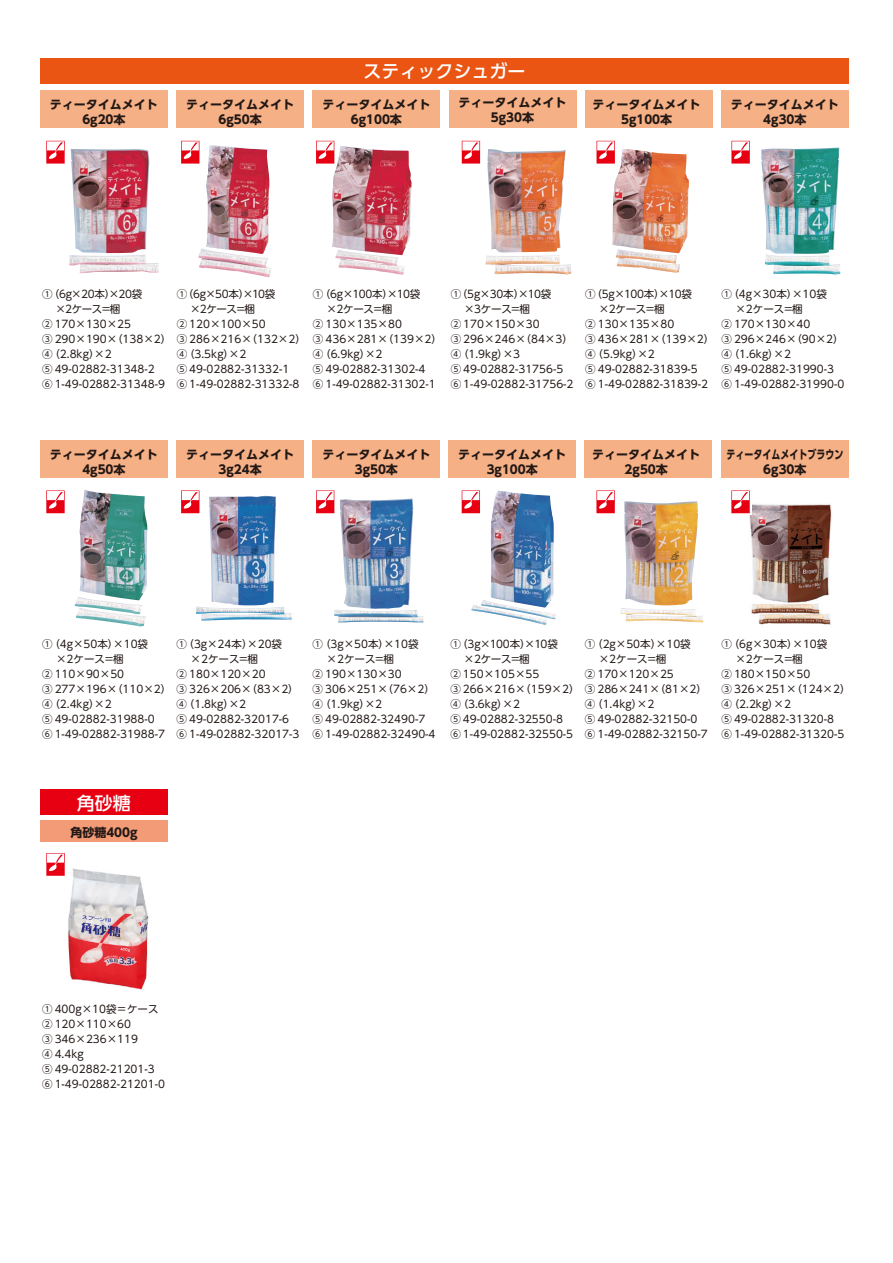
<style>
.page{position:relative;width:893px;height:1263px;background:#fff}
.page>*{position:absolute;margin:0;border:0;box-sizing:border-box;transform-origin:0 0}
.t1{font:500 18px "UD Shin Go Pro";color:#fff}
.t2{font:700 12px/15px "UD Shin Go Pro";color:#221815;text-align:center}
.t3{font:700 12px/15px "UD Shin Go Pro";color:#221815;text-align:center;scale:.75 1}
.t4{font:10.5px/15px "UD Shin Go Pro";color:#221815}
</style>
<div class="page">
<div style="left:40px;top:59px;width:809px;height:25px;background:#ea5514"></div>
<div style="left:40px;top:789px;width:128px;height:25px;background:#e60012"></div>
<div style="left:176px;top:90px;width:128px;height:37px;background:#f5b086"></div>
<div style="left:40px;top:90px;width:128px;height:37px;background:#f5b086"></div>
<div style="left:313px;top:90px;width:127px;height:37px;background:#f5b086"></div>
<div style="left:585px;top:90px;width:127px;height:37px;background:#f5b086"></div>
<div style="left:449px;top:90px;width:127px;height:37px;background:#f5b086"></div>
<div style="left:721px;top:90px;width:128px;height:37px;background:#f5b086"></div>
<div style="left:176px;top:440px;width:128px;height:37px;background:#f5b086"></div>
<div style="left:40px;top:440px;width:128px;height:37px;background:#f5b086"></div>
<div style="left:313px;top:440px;width:127px;height:37px;background:#f5b086"></div>
<div style="left:584px;top:440px;width:128px;height:37px;background:#f5b086"></div>
<div style="left:448px;top:440px;width:128px;height:37px;background:#f5b086"></div>
<div style="left:721px;top:440px;width:128px;height:37px;background:#f5b086"></div>
<img style="left:749px;top:504px;width:83px;height:121px">
<img style="left:620px;top:501px;width:83px;height:121px">
<img style="left:761px;top:148px;width:79px;height:126px">
<img style="left:612px;top:149px;width:77px;height:124px">
<img style="left:471px;top:491px;width:85px;height:134px">
<img style="left:334px;top:498px;width:89px;height:125px">
<img style="left:196px;top:496px;width:96px;height:125px">
<img style="left:75px;top:490px;width:72px;height:136px">
<img style="left:69px;top:149px;width:90px;height:124px">
<img style="left:198px;top:145px;width:73px;height:132px">
<img style="left:485px;top:149px;width:86px;height:125px">
<div style="left:40px;top:821px;width:128px;height:21px;background:#f29b76"></div>
<img style="left:332px;top:146px;width:80px;height:129px">
<img style="left:68px;top:868px;width:81px;height:121px">
<svg style="left:46px;top:140px;width:19px;height:1px"></svg>
<svg style="left:46px;top:141px;width:19px;height:23px"></svg>
<svg style="left:181px;top:140px;width:20px;height:25px"></svg>
<svg style="left:181px;top:141px;width:18px;height:23px"></svg>
<svg style="left:316px;top:140px;width:20px;height:25px"></svg>
<svg style="left:316px;top:141px;width:18px;height:23px"></svg>
<div style="left:460px;top:139px;width:22px;height:26px;background:linear-gradient(to bottom,#fce3e4,#fce8e9)"></div>
<svg style="left:462px;top:141px;width:18px;height:23px"></svg>
<div style="left:595px;top:139px;width:21px;height:26px;background:#f9cbce"></div>
<svg style="left:596px;top:141px;width:19px;height:23px"></svg>
<div style="left:730px;top:139px;width:21px;height:26px;background:#f9cbce"></div>
<svg style="left:731px;top:141px;width:19px;height:23px"></svg>
<svg style="left:46px;top:513px;width:19px;height:1px"></svg>
<svg style="left:46px;top:490px;width:19px;height:23px"></svg>
<svg style="left:181px;top:490px;width:20px;height:25px"></svg>
<svg style="left:181px;top:490px;width:18px;height:23px"></svg>
<svg style="left:316px;top:490px;width:20px;height:25px"></svg>
<svg style="left:316px;top:490px;width:18px;height:23px"></svg>
<svg style="left:461px;top:490px;width:21px;height:25px"></svg>
<svg style="left:462px;top:490px;width:18px;height:23px"></svg>
<div style="left:595px;top:489px;width:21px;height:26px;background:#f8bec2"></div>
<svg style="left:596px;top:490px;width:19px;height:23px"></svg>
<svg style="left:731px;top:504px;width:20px;height:11px"></svg>
<svg style="left:731px;top:490px;width:19px;height:23px"></svg>
<svg style="left:46px;top:853px;width:19px;height:23px"></svg>
<p class="t2" style="left:50px;top:96px;width:109px">ティータイムメイト<br>6g20本</p>
<p class="t2" style="left:186px;top:96px;width:109px">ティータイムメイト<br>6g50本</p>
<h1 class="t1" style="left:363px;top:57px;width:163px">スティックシュガー</h1>
<p class="t2" style="left:322px;top:96px;width:109px">ティータイムメイト<br>6g100本</p>
<p class="t2" style="left:459px;top:95px;width:109px">ティータイムメイト<br>5g30本</p>
<p class="t2" style="left:593px;top:96px;width:109px">ティータイムメイト<br>5g100本</p>
<p class="t2" style="left:731px;top:96px;width:109px">ティータイムメイト<br>4g30本</p>
<p class="t4" style="left:42px;top:286px;width:131px">① （6g×20本）×20袋<br>　 ×2ケース=梱<br>② 170×130×25<br>③ 290×190×（138×2）<br>④ （2.8kg）×2<br>⑤ 49-02882-31348-2<br>⑥ 1-49-02882-31348-9</p>
<p class="t4" style="left:177px;top:286px;width:131px">①（6g×50本）×10袋<br>　 ×2ケース=梱<br>② 120×100×50<br>③ 286×216×（132×2）<br>④ （3.5kg）×2<br>⑤ 49-02882-31332-1<br>⑥ 1-49-02882-31332-8</p>
<p class="t4" style="left:313px;top:286px;width:131px">① （6g×100本）×10袋<br>　 ×2ケース=梱<br>② 130×135×80<br>③ 436×281×（139×2）<br>④ （6.9kg）×2<br>⑤ 49-02882-31302-4<br>⑥ 1-49-02882-31302-1</p>
<p class="t4" style="left:451px;top:286px;width:124px">①（5g×30本）×10袋<br>　 ×3ケース=梱<br>② 170×150×30<br>③ 296×246×（84×3）<br>④ （1.9kg）×3<br>⑤ 49-02882-31756-5<br>⑥ 1-49-02882-31756-2</p>
<p class="t4" style="left:585px;top:286px;width:131px">①（5g×100本）×10袋<br>　 ×2ケース=梱<br>② 130×135×80<br>③ 436×281×（139×2）<br>④ （5.9kg）×2<br>⑤ 49-02882-31839-5<br>⑥ 1-49-02882-31839-2</p>
<p class="t4" style="left:721px;top:286px;width:124px">①（4g×30本）×10袋<br>　 ×2ケース=梱<br>② 170×130×40<br>③ 296×246×（90×2）<br>④ （1.6kg）×2<br>⑤ 49-02882-31990-3<br>⑥ 1-49-02882-31990-0</p>
<p class="t2" style="left:50px;top:446px;width:109px">ティータイムメイト<br>4g50本</p>
<p class="t2" style="left:186px;top:446px;width:110px">ティータイムメイト<br>3g24本</p>
<p class="t2" style="left:322px;top:446px;width:109px">ティータイムメイト<br>3g50本</p>
<p class="t2" style="left:458px;top:446px;width:109px">ティータイムメイト<br>3g100本</p>
<p class="t2" style="left:592px;top:446px;width:109px">ティータイムメイト<br>2g50本</p>
<p class="t3" style="left:726px;top:446px;width:157px">ティータイムメイトブラウン<br>6g30本</p>
<p class="t4" style="left:42px;top:636px;width:131px">① （4g×50本）×10袋<br>　 ×2ケース=梱<br>② 110×90×50<br>③ 277×196×（110×2）<br>④ （2.4kg）×2<br>⑤ 49-02882-31988-0<br>⑥ 1-49-02882-31988-7</p>
<p class="t4" style="left:177px;top:636px;width:124px">①（3g×24本）×20袋<br>　 ×2ケース=梱<br>② 180×120×20<br>③ 326×206×（83×2）<br>④ （1.8kg）×2<br>⑤ 49-02882-32017-6<br>⑥ 1-49-02882-32017-3</p>
<p class="t4" style="left:313px;top:636px;width:124px">① （3g×50本）×10袋<br>　 ×2ケース=梱<br>② 190×130×30<br>③ 306×251×（76×2）<br>④ （1.9kg）×2<br>⑤ 49-02882-32490-7<br>⑥ 1-49-02882-32490-4</p>
<p class="t4" style="left:450px;top:636px;width:131px">① （3g×100本）×10袋<br>　 ×2ケース=梱<br>② 150×105×55<br>③ 266×216×（159×2）<br>④ （3.6kg）×2<br>⑤ 49-02882-32550-8<br>⑥ 1-49-02882-32550-5</p>
<p class="t4" style="left:721px;top:636px;width:131px">① （6g×30本）×10袋<br>　 ×2ケース=梱<br>② 180×150×50<br>③ 326×251×（124×2）<br>④ （2.2kg）×2<br>⑤ 49-02882-31320-8<br>⑥ 1-49-02882-31320-5</p>
<p class="t4" style="left:585px;top:636px;width:124px">① （2g×50本）×10袋<br>　 ×2ケース=梱<br>② 170×120×25<br>③ 286×241×（81×2）<br>④ （1.4kg）×2<br>⑤ 49-02882-32150-0<br>⑥ 1-49-02882-32150-7</p>
<h1 class="t1" style="left:77px;top:788px;width:55px">角砂糖</h1>
<p class="t2" style="left:70px;top:824px;width:69px">角砂糖400g</p>
<p class="t4" style="left:42px;top:1001px;width:124px">① 400g×10袋＝ケース<br>② 120×110×60<br>③ 346×236×119<br>④ 4.4kg<br>⑤ 49-02882-21201-3<br>⑥ 1-49-02882-21201-0</p>
</div>
